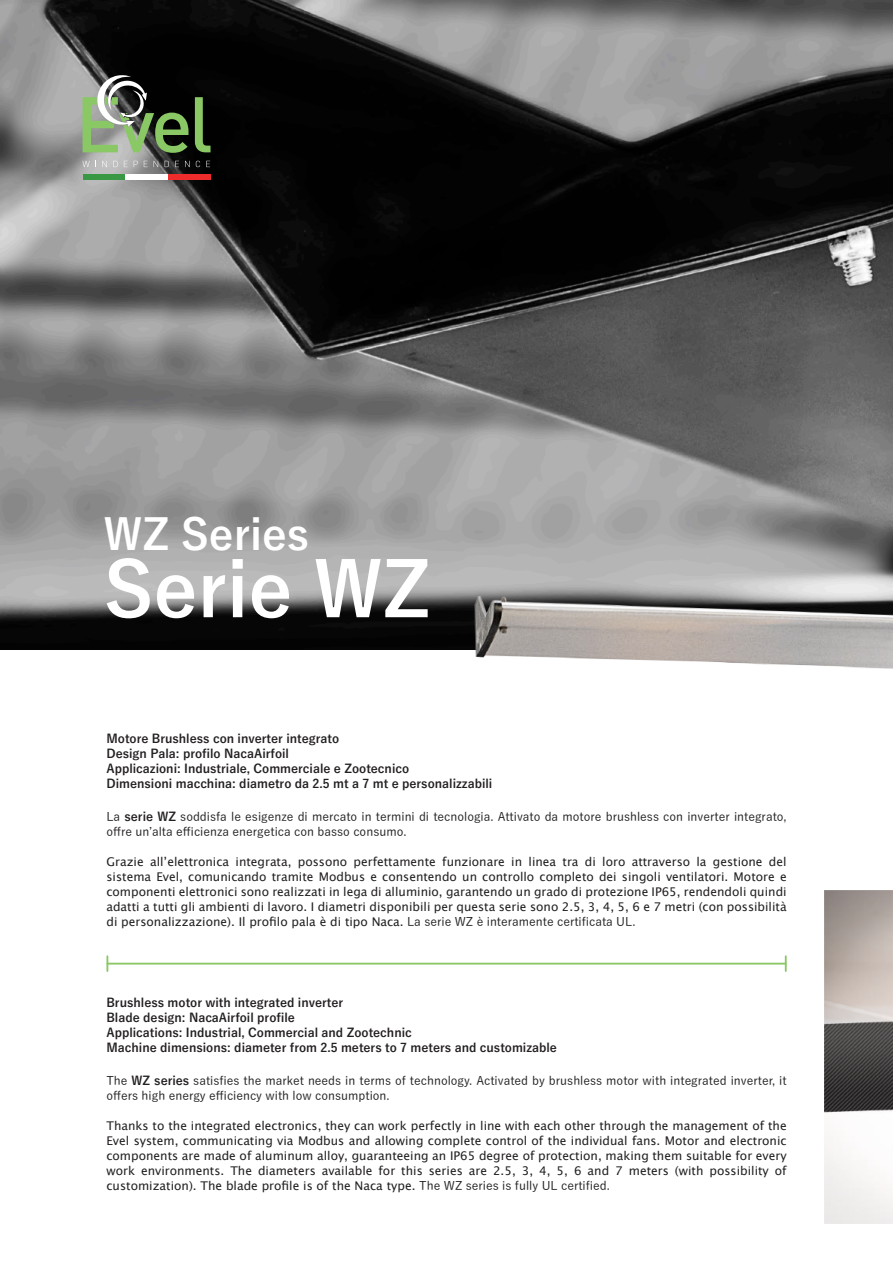
<style>
.page{position:relative;width:893px;height:1263px;background:#fff}
.page>*{position:absolute;margin:0;border:0;box-sizing:border-box;transform-origin:0 0}
.t1{font:700 75px "Yu Gothic";color:#fff}
.t2{font:700 42px "Yu Gothic";color:#fff}
.t3{font:12px/15px "Lucida Grande";color:#231f20;text-align:justify}
.t4{font:700 12px/15px "Yu Gothic";color:#231f20}
.t5{font:500 12px/15px "Yu Gothic";color:#231f20}
.s1{font-weight:700}
.s2{font-family:"Yu Gothic";font-weight:500}
</style>
<div class="page">
<img style="left:0;top:0;width:893px;height:650px">
<img style="left:825px;top:890px;width:68px;height:334px">
<img style="left:475px;top:136px;width:418px;height:533px">
<svg style="left:106px;top:956px;width:2px;height:15px"></svg>
<svg style="left:785px;top:956px;width:2px;height:15px"></svg>
<hr style="left:107px;top:963px;width:679px;height:1px;background:#89c865">
<svg style="left:195px;top:97px;width:16px;height:55px"></svg>
<svg style="left:82px;top:161px;width:14px;height:6px"></svg>
<svg style="left:102px;top:161px;width:5px;height:6px"></svg>
<svg style="left:113px;top:161px;width:5px;height:6px"></svg>
<svg style="left:124px;top:161px;width:4px;height:6px"></svg>
<svg style="left:134px;top:161px;width:4px;height:6px"></svg>
<svg style="left:144px;top:161px;width:4px;height:6px"></svg>
<svg style="left:154px;top:161px;width:4px;height:6px"></svg>
<svg style="left:165px;top:161px;width:4px;height:6px"></svg>
<svg style="left:175px;top:161px;width:4px;height:6px"></svg>
<svg style="left:185px;top:161px;width:5px;height:6px"></svg>
<svg style="left:196px;top:161px;width:4px;height:6px"></svg>
<svg style="left:206px;top:161px;width:4px;height:6px"></svg>
<svg style="left:83px;top:75px;width:106px;height:78px;background:#627359"></svg>
<div style="left:83px;top:174px;width:42px;height:6px;background:#399844"></div>
<div style="left:125px;top:174px;width:43px;height:6px;background:#fff"></div>
<div style="left:168px;top:174px;width:43px;height:6px;background:#ee2c2c"></div>
<h2 class="t2" style="left:104px;top:513px;width:207px">WZ Series</h2>
<h1 class="t1" style="left:104px;top:551px;width:328px">Serie WZ</h1>
<p class="t4" style="left:106px;top:730px;width:387px">Motore Brushless con inverter integrato<br>Design Pala: profilo NacaAirfoil<br>Applicazioni: Industriale, Commerciale e Zootecnico<br>Dimensioni macchina: diametro da 2.5 mt a 7 mt e personalizzabili</p>
<p class="t5" style="left:106px;top:808px;width:682px">La <span class="s1">serie WZ</span> soddisfa le esigenze di mercato in termini di tecnologia. Attivato da motore brushless con inverter integrato, offre unʼalta efficienza energetica con basso consumo.</p>
<p class="t3" style="left:106px;top:854px;width:682px">Grazie allʼelettronica integrata, possono perfettamente funzionare in linea tra di loro attraverso la gestione del sistema Evel, comunicando tramite Modbus e consentendo un controllo completo dei singoli ventilatori. Motore e componenti elettronici sono realizzati in lega di alluminio, garantendo un grado di protezione IP65, rendendoli quindi adatti a tutti gli ambienti di lavoro. I diametri disponibili per questa serie sono 2.5, 3, 4, 5, 6 e 7 metri (con possibilità di personalizzazione). Il profilo pala è di tipo Naca. <span class="s2">La serie WZ è interamente certificata UL.</span></p>
<p class="t4" style="left:106px;top:995px;width:452px">Brushless motor with integrated inverter<br>Blade design: NacaAirfoil profile<br>Applications: Industrial, Commercial and Zootechnic<br>Machine dimensions: diameter from 2.5 meters to 7 meters and customizable</p>
<p class="t5" style="left:106px;top:1073px;width:682px">The <span class="s1">WZ series</span> satisfies the market needs in terms of technology. Activated by brushless motor with integrated inverter, it offers high energy efficiency with low consumption.</p>
<p class="t3" style="left:106px;top:1119px;width:682px">Thanks to the integrated electronics, they can work perfectly in line with each other through the management of the Evel system, communicating via Modbus and allowing complete control of the individual fans. Motor and electronic components are made of aluminum alloy, guaranteeing an IP65 degree of protection, making them suitable for every work environments. The diameters available for this series are 2.5, 3, 4, 5, 6 and 7 meters (with possibility of customization). The blade profile is of the Naca type. <span class="s2">The WZ series is fully UL certified.</span></p>
</div>
